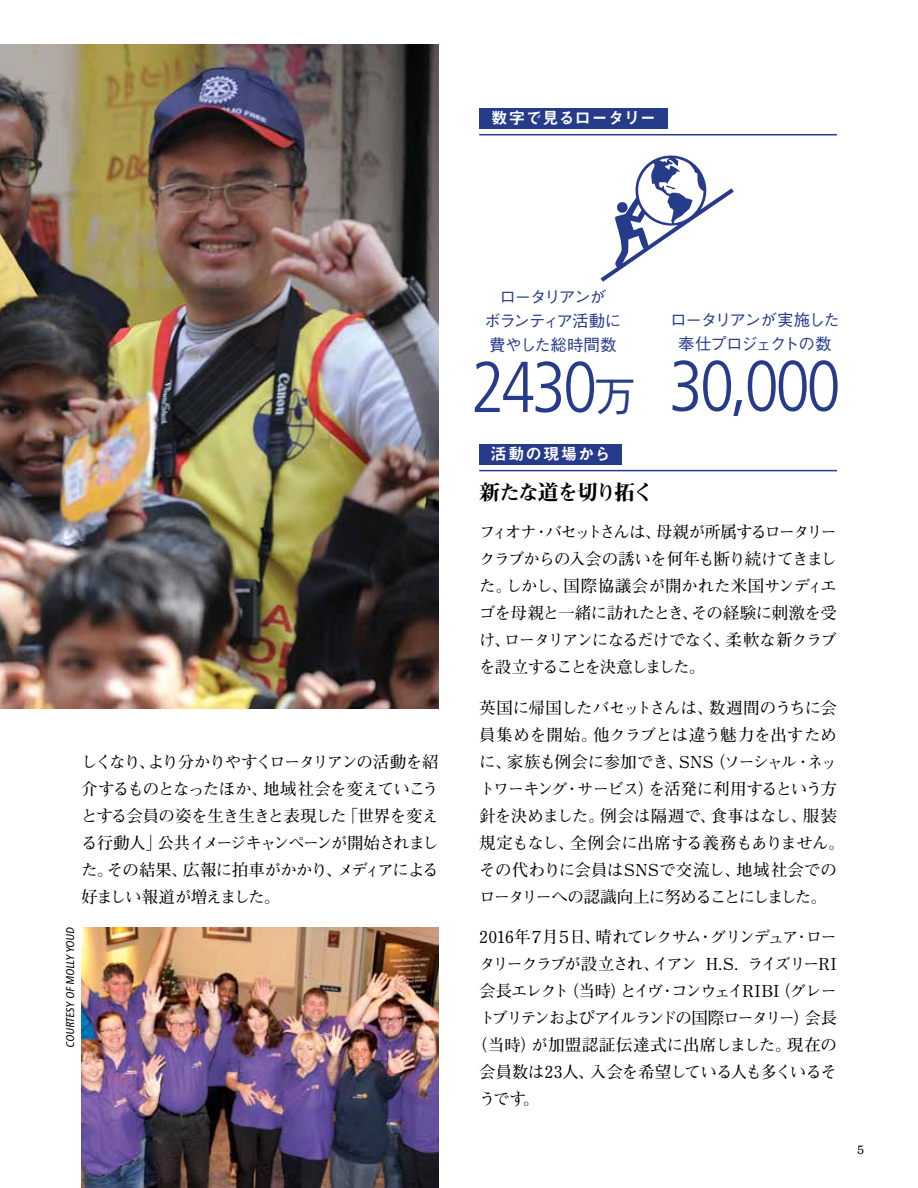
<style>
.page{position:relative;width:918px;height:1188px;background:#fff}
.page>*{position:absolute;margin:0;border:0;box-sizing:border-box;transform-origin:0 0}
.t1{font:300 condensed 72px "Frutiger LT Std";letter-spacing:-.05em;color:#273b8b}
.t2{font:21px "Midashi Min Pr 6 N MA31";letter-spacing:-.085em;color:#000}
.t3{font:700 16.5px/27px "Futo Min A101 Pr 6 N";letter-spacing:-.06em;color:#000;text-align:justify}
.t4{font:700 16.5px/27px "Futo Min A101 Pr 6 N";letter-spacing:-.035em;color:#000}
.t5{font:500 16.5px/24px "Gothic BBB Pr 6 N";letter-spacing:-.075em;color:#273b8b;text-align:center}
.t6{font:700 16.5px "Futo Min A101 Pr 6 N";letter-spacing:-.115em;color:#000}
.t7{font:700 16.5px "Futo Min A101 Pr 6 N";letter-spacing:-.09em;color:#000}
.t8{font:700 16.5px "Futo Min A101 Pr 6 N";letter-spacing:-.135em;color:#000}
.t9{font:700 16.5px "Futo Min A101 Pr 6 N";letter-spacing:-.13em;color:#000}
.t10{font:700 16.5px "Futo Min A101 Pr 6 N";letter-spacing:.005em;color:#000}
.t11{font:16.5px "Midashi Go Pr 6 N MB31";letter-spacing:-.005em;color:#fff}
.t12{font:16.5px "Midashi Go Pr 6 N MB31";letter-spacing:.055em;color:#fff}
.t13{font:13.5px "Sentinel";color:#000}
.t14{font:condensed 11.25px "Frutiger LT Std";color:#000}
.s1{font-family:"Gothic BBB Pr 6 N";font-weight:500;font-stretch:normal;font-size:42px}
</style>
<div class="page">
<img style="left:0;top:44px;width:439px;height:664px">
<img style="left:81px;top:928px;width:358px;height:260px">
<div style="left:479px;top:108px;width:189px;height:20px;background:#273b8b"></div>
<hr style="left:479px;top:134px;width:358px;height:1px;background:#273b8b">
<svg style="left:600px;top:155px;width:134px;height:127px"></svg>
<div style="left:479px;top:444px;width:143px;height:20px;background:#273b8b"></div>
<hr style="left:479px;top:470px;width:358px;height:1px;background:#273b8b">
<p class="t11" style="left:491px;top:105px;width:167px">数字で見るロータリー</p>
<p class="t3" style="left:81px;top:748px;width:359px">しくなり、より分かりやすくロータリアンの活動を紹介するものとなったほか、地域社会を変えていこうとする会員の姿を生き生きと表現した「世界を変える行動人」公共イメージキャンペーンが開始されました。その結果、広報に拍車がかかり、メディアによる好ましい報道が増えました。</p>
<p class="t14" style="left:64px;top:1048px;width:123px;rotate:-90deg">COURTESY OF MOLLY YOUD</p>
<p class="t5" style="left:484px;top:283px;width:139px">ロータリアンが<br>ボランティア活動に費やした総時間数</p>
<h1 class="t1" style="left:470px;top:346px;width:167px">2430<span class="s1">万</span></h1>
<p class="t12" style="left:490px;top:441px;width:122px">活動の現場から</p>
<p class="t5" style="left:670px;top:306px;width:171px">ロータリアンが実施した奉仕プロジェクトの数</p>
<h1 class="t1" style="left:669px;top:345px;width:174px">30,000</h1>
<p class="t2" style="left:479px;top:476px;width:176px">新たな道を切り拓く</p>
<p class="t3" style="left:479px;top:518px;width:359px">フィオナ・バセットさんは、母親が所属するロータリークラブからの入会の誘いを何年も断り続けてきました。しかし、国際協議会が開かれた米国サンディエゴを母親と一緒に訪れたとき、その経験に刺激を受け、ロータリアンになるだけでなく、柔軟な新クラブを設立することを決意しました。</p>
<p class="t4" style="left:479px;top:693px;width:367px">英国に帰国したバセットさんは、数週間のうちに会員集めを開始。他クラブとは違う魅力を出すために、家族も例会に参加でき、SNS（ソーシャル・ネットワーキング・サービス）を活発に利用するという方針を決めました。例会は隔週で、食事はなし、服装規定もなし、全例会に出席する義務もありません。その代わりに会員はSNSで交流し、地域社会でのロータリーへの認識向上に努めることにしました。</p>
<p class="t6" style="left:479px;top:924px;width:359px">2016年７月５日、晴れてレクサム・グリンデュア・ロー</p>
<p class="t8" style="left:479px;top:951px;width:359px">タリークラブが設立され、イアン H.S. ライズリーRI</p>
<p class="t7" style="left:479px;top:978px;width:359px">会長エレクト（当時）とイヴ・コンウェイRIBI（グレー</p>
<p class="t9" style="left:479px;top:1005px;width:359px">トブリテンおよびアイルランドの国際ロータリー）会長</p>
<p class="t10" style="left:471px;top:1032px;width:368px">（当時）が加盟認証伝達式に出席しました。現在の</p>
<p class="t3" style="left:479px;top:1058px;width:359px">会員数は23人、入会を希望している人も多くいるそ</p>
<p class="t3" style="left:479px;top:1085px;width:62px">うです。</p>
<p class="t13" style="left:857px;top:1140px;width:8px">5</p>
</div>
